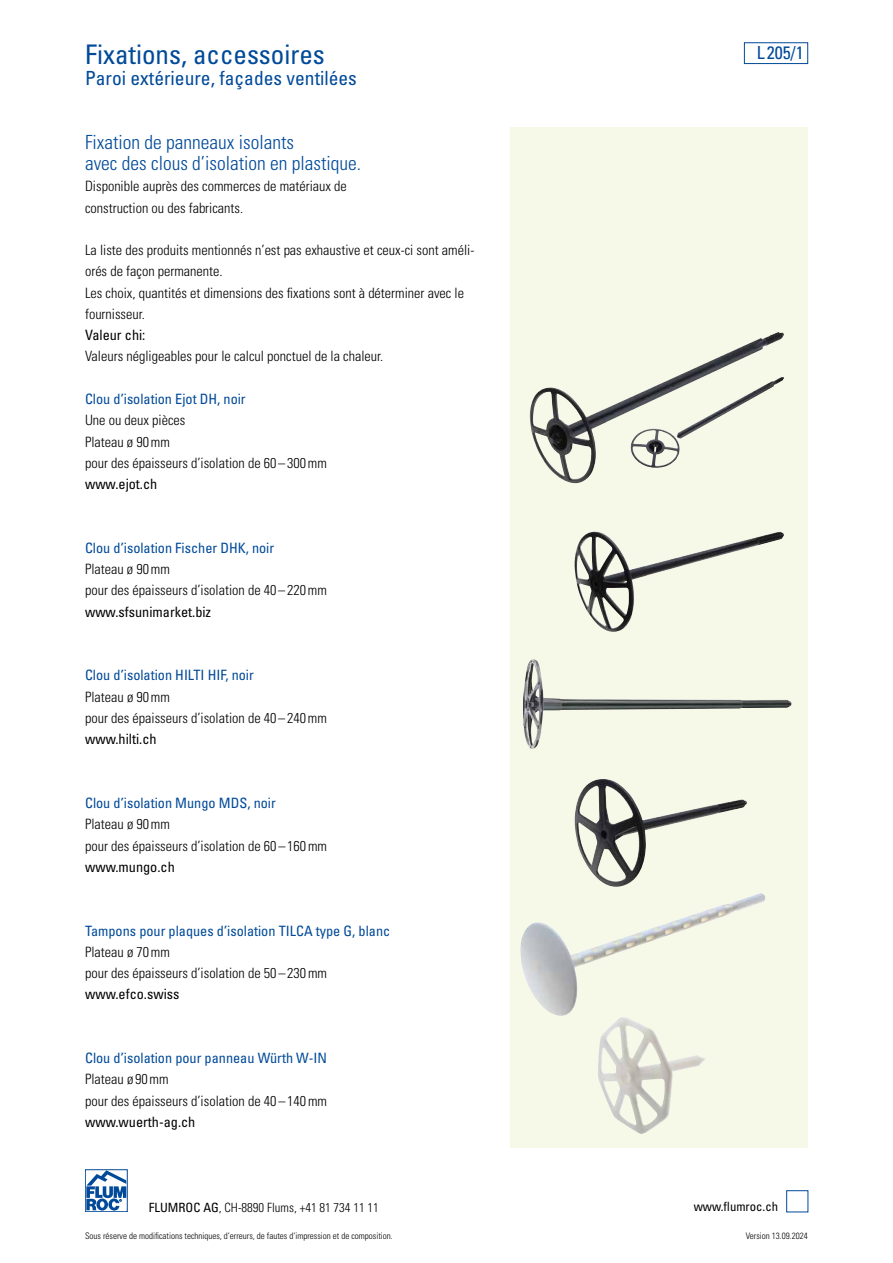
<style>
.page{position:relative;width:893px;height:1263px;background:#fff}
.page>*{position:absolute;margin:0;border:0;box-sizing:border-box;transform-origin:0 0}
.t1{font:condensed 27px "Univers LT Std";color:#004a99}
.t2{font:300 condensed 19.5px/21.3px "Univers LT Std";color:#004a99}
.t3{font:condensed 19.5px "Univers LT Std";color:#004a99}
.t4{font:condensed 18px "Univers LT Std";color:#004a99}
.t5{font:300 condensed 14.25px/21.3px "Univers LT Std";color:#000}
.t6{font:condensed 14.25px "Univers LT Std";color:#004a99}
.t7{font:condensed 14.25px "Univers LT Std";color:#000}
.t8{font:300 condensed 12.75px "Univers LT Std";color:#000}
.t9{font:condensed 12.75px "Univers LT Std";color:#000}
.t10{font:300 condensed 9px "Univers LT Std";color:#000}
.s1{font-weight:400}
</style>
<div class="page">
<div style="left:744px;top:43px;width:64px;height:21px;border:1px solid #004a99"></div>
<div style="left:85px;top:1169px;width:43px;height:43px;border:1px solid #004a99"></div>
<svg style="left:86px;top:1170px;width:40px;height:40px"></svg>
<div style="left:786px;top:1190px;width:22px;height:22px;border:1px solid #004a99"></div>
<div style="left:510px;top:128px;width:298px;height:1020px;background:#f6f9e8"></div>
<img style="left:598px;top:1017px;width:107px;height:117px">
<img style="left:529px;top:332px;width:255px;height:151px">
<img style="left:574px;top:531px;width:210px;height:101px">
<img style="left:574px;top:779px;width:173px;height:108px">
<img style="left:630px;top:377px;width:154px;height:91px">
<img style="left:523px;top:659px;width:269px;height:90px">
<img style="left:520px;top:893px;width:245px;height:123px">
<h1 class="t1" style="left:85px;top:37px;width:241px">Fixations, accessoires</h1>
<h2 class="t3" style="left:85px;top:66px;width:273px">Paroi extérieure, façades ventilées</h2>
<h2 class="t2" style="left:85px;top:131px;width:278px">Fixation de panneaux isolants<br>avec des clous d’isolation en plastique.</h2>
<p class="t5" style="left:85px;top:176px;width:263px">Disponible auprès des commerces de matériaux de construction ou des fabricants.</p>
<p class="t5" style="left:85px;top:239px;width:391px">La liste des produits mentionnés n’est pas exhaustive et ceux-ci sont améli&shy;orés de façon permanente.<br>Les choix, quantités et dimensions des fixations sont à déterminer avec le fournisseur.</p>
<p class="t7" style="left:85px;top:326px;width:62px">Valeur chi:</p>
<p class="t5" style="left:85px;top:346px;width:300px">Valeurs négligeables pour le calcul ponctuel de la chaleur.</p>
<p class="t6" style="left:85px;top:390px;width:162px">Clou d’isolation Ejot DH, noir</p>
<p class="t5" style="left:85px;top:410px;width:243px">Une ou deux pièces<br>Plateau ø 90mm<br>pour des épaisseurs d’isolation de 60–300mm</p>
<p class="t7" style="left:85px;top:475px;width:74px">www.ejot.ch</p>
<p class="t6" style="left:85px;top:539px;width:191px">Clou d’isolation Fischer DHK, noir</p>
<p class="t5" style="left:85px;top:558px;width:243px">Plateau ø 90mm<br>pour des épaisseurs d’isolation de 40–220mm</p>
<p class="t7" style="left:85px;top:602px;width:128px">www.sfsunimarket.biz</p>
<p class="t6" style="left:85px;top:666px;width:170px">Clou d’isolation HILTI HIF, noir</p>
<p class="t5" style="left:85px;top:686px;width:243px">Plateau ø 90mm<br>pour des épaisseurs d’isolation de 40–240mm</p>
<p class="t7" style="left:85px;top:730px;width:73px">www.hilti.ch</p>
<p class="t6" style="left:85px;top:794px;width:192px">Clou d’isolation Mungo MDS, noir</p>
<p class="t5" style="left:85px;top:814px;width:243px">Plateau ø 90mm<br>pour des épaisseurs d’isolation de 60–160mm</p>
<p class="t7" style="left:85px;top:858px;width:91px">www.mungo.ch</p>
<p class="t6" style="left:85px;top:921px;width:307px">Tampons pour plaques d’isolation TILCA type G, blanc</p>
<p class="t5" style="left:85px;top:941px;width:243px">Plateau ø 70mm<br>pour des épaisseurs d’isolation de 50–230mm</p>
<p class="t7" style="left:85px;top:985px;width:96px">www.efco.swiss</p>
<p class="t6" style="left:85px;top:1049px;width:243px">Clou d’isolation pour panneau Würth W-IN</p>
<p class="t5" style="left:85px;top:1069px;width:243px">Plateau ø 90mm<br>pour des épaisseurs d’isolation de 40– 140mm</p>
<p class="t7" style="left:85px;top:1113px;width:112px">www.wuerth-ag.ch</p>
<p class="t4" style="left:757px;top:41px;width:49px">L 205/1</p>
<p class="t8" style="left:149px;top:1200px;width:232px"><span class="s1">FLUMROC AG</span>, CH-8890 Flums, +41 81 734 11 11</p>
<p class="t9" style="left:694px;top:1198px;width:86px">www.flumroc.ch</p>
<p class="t10" style="left:85px;top:1230px;width:309px">Sous réserve de modifications techniques, d‘erreurs, de fautes d‘impression et de composition.</p>
<p class="t10" style="left:746px;top:1230px;width:64px">Version 13.09.2024</p>
</div>
